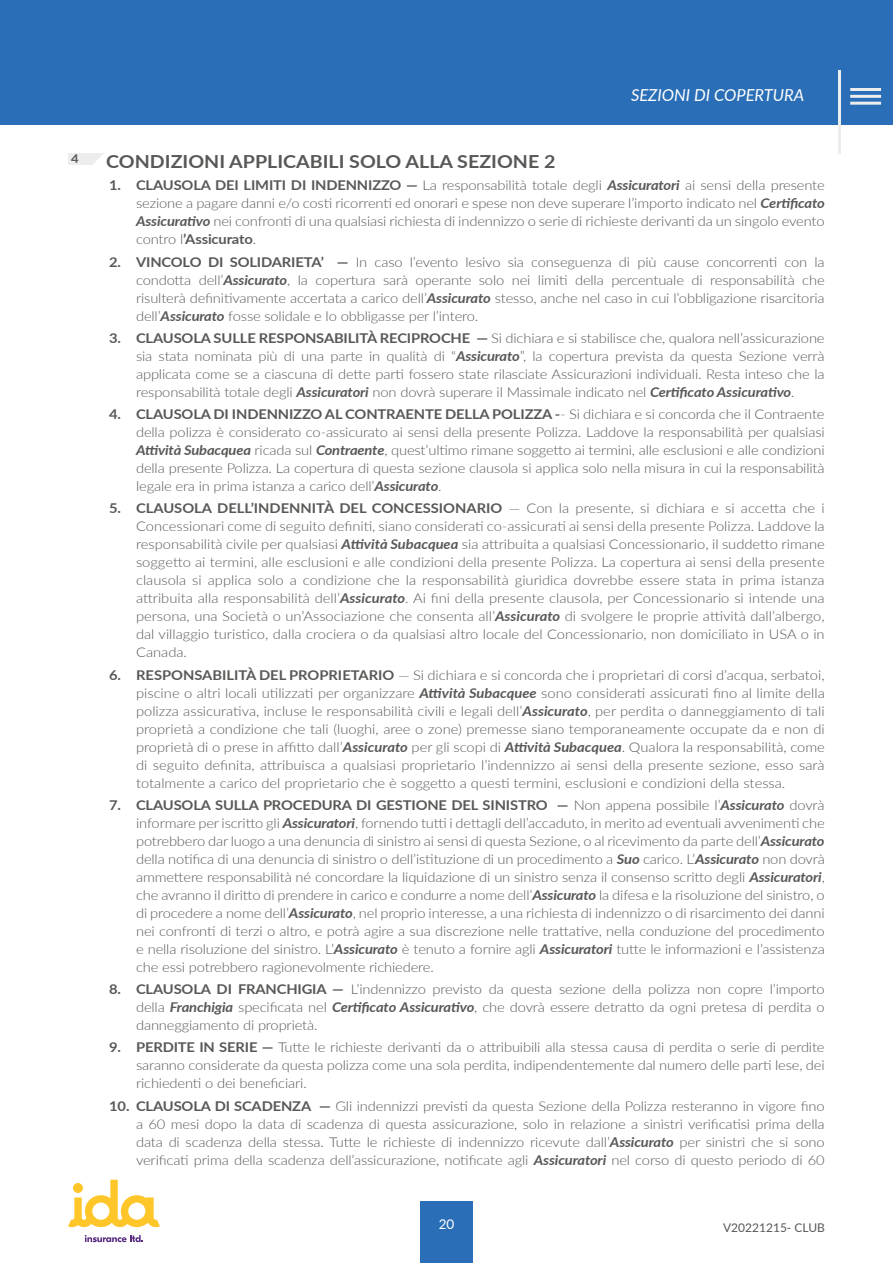
<style>
.page{position:relative;width:893px;height:1263px;background:#fff}
.page>*{position:absolute;margin:0;border:0;box-sizing:border-box;transform-origin:0 0}
.t1{font:700 18px "Lato";color:#585856;scale:1.09 1}
.t2{font:italic 16.5px "Lato";color:#fff}
.t3{font:300 13.5px/18px "Lato";letter-spacing:-.01em;color:#585856;text-align:justify;scale:1.09 1}
.t4{font:13.5px "Lato";color:#fff}
.t5{font:12px "Lato";color:#575756}
.t6{font:700 12px "Lato";color:#585856;scale:1.09 1}
.s1{font-weight:700;color:#575756}
.s2{font-weight:700}
.s3{font-weight:700;font-style:italic}
</style>
<div class="page">
<div style="left:420px;top:1201px;width:52px;height:62px;background:#296eb6"></div>
<svg style="left:68px;top:1180px;width:92px;height:47px"></svg>
<svg style="left:85px;top:1235px;width:58px;height:7px"></svg>
<div style="left:0;top:0;width:893px;height:124px;background:#296eb6"></div>
<hr style="left:838px;top:71px;width:3px;height:83px;background:#eeeded">
<hr style="left:850px;top:88px;width:31px;height:3px;background:#eeeded">
<hr style="left:850px;top:95px;width:31px;height:3px;background:#eeeded">
<hr style="left:850px;top:102px;width:31px;height:3px;background:#eeeded">
<svg style="left:68px;top:153px;width:36px;height:12px"></svg>
<p class="t6" style="left:71px;top:150px;width:8px">4</p>
<p class="t2" style="left:631px;top:83px;width:175px">SEZIONI DI COPERTURA</p>
<h1 class="t1" style="left:106px;top:148px;width:414px">CONDIZIONI APPLICABILI SOLO ALLA SEZIONE 2</h1>
<p class="t3" style="left:136px;top:176px;width:633px;text-indent:-27px"><span class="s1">1.</span> <span class="s2">CLAUSOLA DEI LIMITI DI INDENNIZZO —</span> La responsabilità totale degli <span class="s3">Assicuratori</span> ai sensi della presente sezione a pagare danni e/o costi ricorrenti ed onorari e spese non deve superare l’importo indicato nel <span class="s3">Certificato Assicurativo</span> nei confronti di una qualsiasi richiesta di indennizzo o serie di richieste derivanti da un singolo evento contro l<span class="s2">’Assicurato</span>.</p>
<p class="t3" style="left:136px;top:252px;width:633px;text-indent:-27px"><span class="s2">2. VINCOLO DI SOLIDARIETA’ —</span> In caso l’evento lesivo sia conseguenza di più cause concorrenti con la condotta dell’<span class="s3">Assicurato</span>, la copertura sarà operante solo nei limiti della percentuale di responsabilità che risulterà definitivamente accertata a carico dell’<span class="s3">Assicurato</span> stesso, anche nel caso in cui l’obbligazione risarcitoria dell’<span class="s3">Assicurato</span> fosse solidale e lo obbligasse per l’intero.</p>
<p class="t3" style="left:136px;top:329px;width:633px;text-indent:-27px"><span class="s2">3. CLAUSOLA SULLE RESPONSABILITÀ RECIPROCHE —</span> Si dichiara e si stabilisce che, qualora nell’assicurazione sia stata nominata più di una parte in qualità di “<span class="s3">Assicurato</span>”, la copertura prevista da questa Sezione verrà applicata come se a ciascuna di dette parti fossero state rilasciate Assicurazioni individuali. Resta inteso che la responsabilità totale degli <span class="s3">Assicuratori</span> non dovrà superare il Massimale indicato nel <span class="s3">Certificato Assicurativo</span>.</p>
<p class="t3" style="left:136px;top:405px;width:633px;text-indent:-27px"><span class="s2">4. CLAUSOLA DI INDENNIZZO AL CONTRAENTE DELLA POLIZZA -</span>- Si dichiara e si concorda che il Contraente della polizza è considerato co-assicurato ai sensi della presente Polizza. Laddove la responsabilità per qualsiasi <span class="s3">Attività Subacquea</span> ricada sul <span class="s3">Contraente</span>, quest’ultimo rimane soggetto ai termini, alle esclusioni e alle condizioni della presente Polizza. La copertura di questa sezione clausola si applica solo nella misura in cui la responsabilità legale era in prima istanza a carico dell’<span class="s3">Assicurato</span>.</p>
<p class="t3" style="left:136px;top:499px;width:633px;text-indent:-27px"><span class="s2">5. CLAUSOLA DELL’INDENNITÀ DEL CONCESSIONARIO</span> — Con la presente, si dichiara e si accetta che i Concessionari come di seguito definiti, siano considerati co-assicurati ai sensi della presente Polizza. Laddove la responsabilità civile per qualsiasi <span class="s3">Attività Subacquea</span> sia attribuita a qualsiasi Concessionario, il suddetto rimane soggetto ai termini, alle esclusioni e alle condizioni della presente Polizza. La copertura ai sensi della presente clausola si applica solo a condizione che la responsabilità giuridica dovrebbe essere stata in prima istanza attribuita alla responsabilità dell’<span class="s3">Assicurato</span>. Ai fini della presente clausola, per Concessionario si intende una persona, una Società o un’Associazione che consenta all’<span class="s3">Assicurato</span> di svolgere le proprie attività dall’albergo, dal villaggio turistico, dalla crociera o da qualsiasi altro locale del Concessionario, non domiciliato in USA o in Canada.</p>
<p class="t3" style="left:136px;top:665px;width:633px;text-indent:-27px"><span class="s2">6. RESPONSABILITÀ DEL PROPRIETARIO</span> — Si dichiara e si concorda che i proprietari di corsi d’acqua, serbatoi, piscine o altri locali utilizzati per organizzare <span class="s3">Attività Subacquee</span> sono considerati assicurati fino al limite della polizza assicurativa, incluse le responsabilità civili e legali dell’<span class="s3">Assicurato</span>, per perdita o danneggiamento di tali proprietà a condizione che tali (luoghi, aree o zone) premesse siano temporaneamente occupate da e non di proprietà di o prese in affitto dall’<span class="s3">Assicurato</span> per gli scopi di <span class="s3">Attività Subacquea</span>. Qualora la responsabilità, come di seguito definita, attribuisca a qualsiasi proprietario l’indennizzo ai sensi della presente sezione, esso sarà totalmente a carico del proprietario che è soggetto a questi termini, esclusioni e condizioni della stessa.</p>
<p class="t3" style="left:136px;top:795px;width:633px;text-indent:-27px"><span class="s2">7. CLAUSOLA SULLA PROCEDURA DI GESTIONE DEL SINISTRO —</span> Non appena possibile l’<span class="s3">Assicurato</span> dovrà informare per iscritto gli <span class="s3">Assicuratori</span>, fornendo tutti i dettagli dell’accaduto, in merito ad eventuali avvenimenti che potrebbero dar luogo a una denuncia di sinistro ai sensi di questa Sezione, o al ricevimento da parte dell’<span class="s3">Assicurato </span>della notifica di una denuncia di sinistro o dell’istituzione di un procedimento a <span class="s3">Suo</span> carico. L’<span class="s3">Assicurato</span> non dovrà ammettere responsabilità né concordare la liquidazione di un sinistro senza il consenso scritto degli <span class="s3">Assicuratori</span>, che avranno il diritto di prendere in carico e condurre a nome dell’<span class="s3">Assicurato</span> la difesa e la risoluzione del sinistro, o di procedere a nome dell’<span class="s3">Assicurato</span>, nel proprio interesse, a una richiesta di indennizzo o di risarcimento dei danni nei confronti di terzi o altro, e potrà agire a sua discrezione nelle trattative, nella conduzione del procedimento e nella risoluzione del sinistro. L’<span class="s3">Assicurato</span> è tenuto a fornire agli <span class="s3">Assicuratori</span> tutte le informazioni e l’assistenza che essi potrebbero ragionevolmente richiedere.</p>
<p class="t3" style="left:136px;top:980px;width:633px;text-indent:-27px"><span class="s2">8. CLAUSOLA DI FRANCHIGIA —</span> L’indennizzo previsto da questa sezione della polizza non copre l’importo della <span class="s3">Franchigia</span> specificata nel <span class="s3">Certificato Assicurativo</span>, che dovrà essere detratto da ogni pretesa di perdita o danneggiamento di proprietà.</p>
<p class="t3" style="left:136px;top:1038px;width:633px;text-indent:-27px"><span class="s2">9. PERDITE IN SERIE —</span> Tutte le richieste derivanti da o attribuibili alla stessa causa di perdita o serie di perdite saranno considerate da questa polizza come una sola perdita, indipendentemente dal numero delle parti lese, dei richiedenti o dei beneficiari.</p>
<p class="t3" style="left:136px;top:1096px;width:633px;text-indent:-27px"><span class="s2">10. CLAUSOLA DI SCADENZA —</span> Gli indennizzi previsti da questa Sezione della Polizza resteranno in vigore fino a 60 mesi dopo la data di scadenza di questa assicurazione, solo in relazione a sinistri verificatisi prima della data di scadenza della stessa. Tutte le richieste di indennizzo ricevute dall’<span class="s3">Assicurato</span> per sinistri che si sono verificati prima della scadenza dell’assicurazione, notificate agli <span class="s3">Assicuratori</span> nel corso di questo periodo di 60</p>
<p class="t4" style="left:439px;top:1214px;width:17px">20</p>
<p class="t5" style="left:723px;top:1219px;width:103px">V20221215- CLUB</p>
</div>
